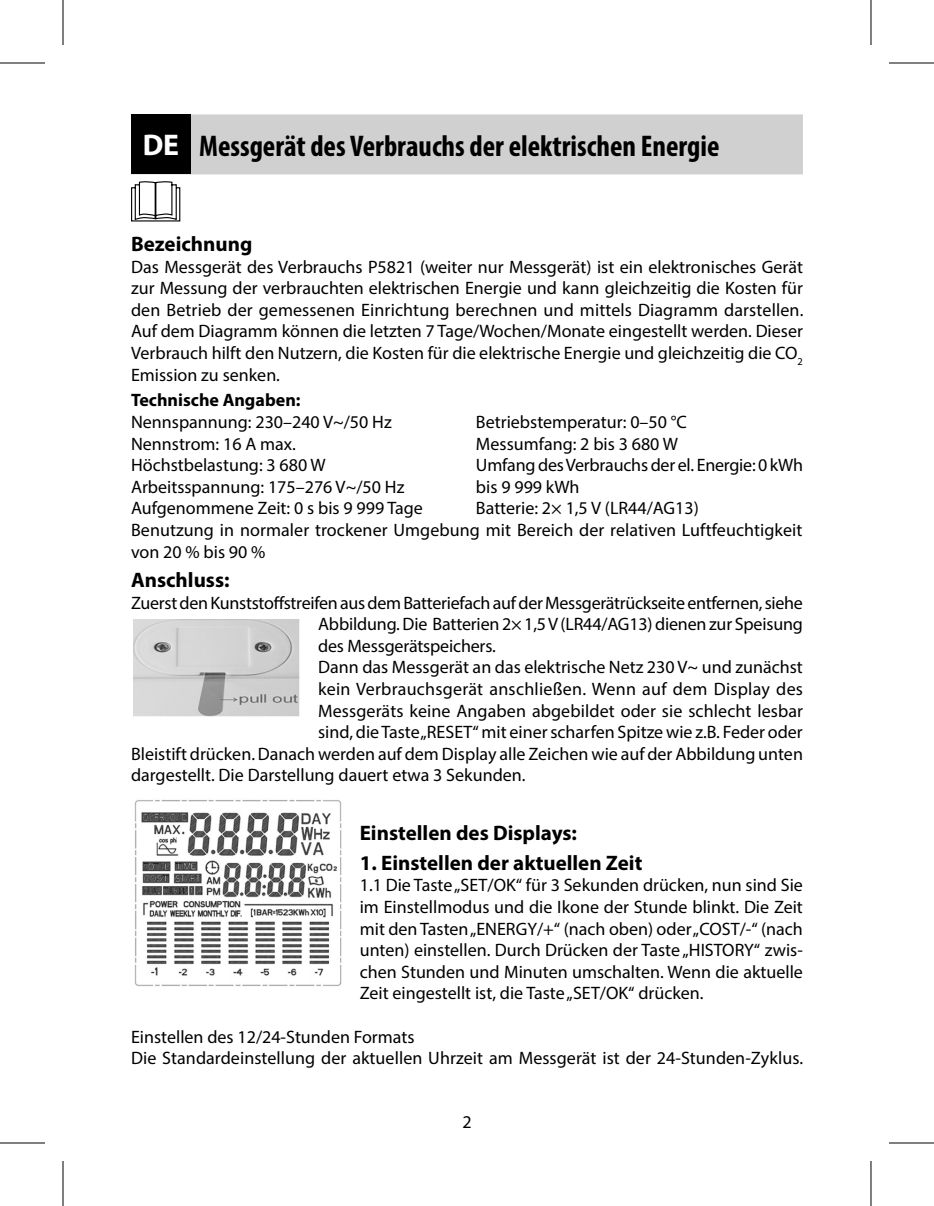
<style>
.page{position:relative;width:934px;height:1206px;background:#fff}
.page>*{position:absolute;margin:0;border:0;box-sizing:border-box;transform-origin:0 0}
.t1{font:700 condensed 30px "Myriad Pro";color:#000}
.t2{font:700 21px "Myriad Pro";color:#000}
.t3{font:18px/21.6px "Myriad Pro";color:#000;text-align:justify}
.t4{font:700 18px "Myriad Pro";color:#000}
.s1{font-stretch:normal;color:#fff}
</style>
<div class="page">
<div style="left:131px;top:114px;width:672px;height:60px;background:#d0d0d0"></div>
<div style="left:131px;top:114px;width:60px;height:60px;background:#000"></div>
<svg style="left:131px;top:181px;width:49px;height:41px"></svg>
<img style="left:133px;top:619px;width:166px;height:98px">
<img style="left:134px;top:800px;width:208px;height:186px">
<svg style="left:871px;top:0;width:1px;height:45px"></svg>
<svg style="left:871px;top:1161px;width:1px;height:45px"></svg>
<hr style="left:0;top:62px;width:45px;height:2px;background:#000">
<hr style="left:889px;top:62px;width:45px;height:2px;background:#000">
<hr style="left:0;top:1142px;width:45px;height:2px;background:#000">
<hr style="left:889px;top:1142px;width:45px;height:2px;background:#000">
<hr style="left:62px;top:0;width:2px;height:45px;background:#000">
<hr style="left:62px;top:1161px;width:2px;height:45px;background:#000">
<hr style="left:870px;top:0;width:1px;height:45px;background:#000">
<hr style="left:870px;top:1161px;width:1px;height:45px;background:#000">
<h1 class="t1" style="left:143px;top:127px;width:578px"><span class="s1">DE</span> Messgerät des Verbrauchs der elektrischen Energie</h1>
<p class="t2" style="left:131px;top:230px;width:123px">Bezeichnung</p>
<p class="t3" style="left:131px;top:255px;width:674px">Das Messgerät des Verbrauchs P5821 (weiter nur Messgerät) ist ein elektronisches Gerät zur Messung der verbrauchten elektrischen Energie und kann gleichzeitig die Kosten für den Betrieb der gemessenen Einrichtung berechnen und mittels Diagramm darstellen.<br>Auf dem Diagramm können die letzten 7 Tage/Wochen/Monate eingestellt werden. Dieser Verbrauch hilft den Nutzern, die Kosten für die elektrische Energie und gleichzeitig die CO<sub>2<br></sub>Emission zu senken.</p>
<p class="t4" style="left:131px;top:389px;width:171px">Technische Angaben:</p>
<p class="t3" style="left:131px;top:411px;width:293px;text-align:left">Nennspannung: 230–240 V~/50 Hz<br>Nennstrom: 16 A max.<br>Höchstbelastung: 3 680 W<br>Arbeitsspannung: 175–276 V~/50 Hz<br>Aufgenommene Zeit: 0 s bis 9 999 Tage</p>
<p class="t3" style="left:476px;top:411px;width:213px">Betriebstemperatur: 0–50 °C</p>
<p class="t3" style="left:476px;top:432px;width:203px">Messumfang: 2 bis 3 680 W</p>
<p class="t3" style="left:476px;top:454px;width:329px">Umfang des Verbrauchs der el. Energie: 0 kWh</p>
<p class="t3" style="left:476px;top:476px;width:105px">bis 9 999 kWh</p>
<p class="t3" style="left:476px;top:497px;width:224px">Batterie: 2× 1,5 V (LR44/AG13)</p>
<p class="t3" style="left:131px;top:519px;width:673px">Benutzung in normaler trockener Umgebung mit Bereich der relativen Luftfeuchtigkeit</p>
<p class="t3" style="left:131px;top:540px;width:136px">von 20 % bis 90 %</p>
<p class="t2" style="left:131px;top:566px;width:100px">Anschluss:</p>
<p class="t3" style="left:131px;top:592px;width:673px">Zuerst den Kunststoffstreifen aus dem Batteriefach auf der Messgerätrückseite entfernen, siehe</p>
<p class="t3" style="left:318px;top:613px;width:486px">Abbildung. Die Batterien 2× 1,5 V (LR44/AG13) dienen zur Speisung</p>
<p class="t3" style="left:318px;top:635px;width:179px">des Messgerätspeichers.</p>
<p class="t3" style="left:318px;top:656px;width:486px">Dann das Messgerät an das elektrische Netz 230 V~ und zunächst</p>
<p class="t3" style="left:318px;top:678px;width:486px">kein Verbrauchsgerät anschließen. Wenn auf dem Display des</p>
<p class="t3" style="left:318px;top:700px;width:486px">Messgeräts keine Angaben abgebildet oder sie schlecht lesbar</p>
<p class="t3" style="left:318px;top:721px;width:486px">sind, die Taste „RESET“ mit einer scharfen Spitze wie z.B. Feder oder</p>
<p class="t3" style="left:131px;top:743px;width:673px">Bleistift drücken. Danach werden auf dem Display alle Zeichen wie auf der Abbildung unten</p>
<p class="t3" style="left:131px;top:764px;width:396px">dargestellt. Die Darstellung dauert etwa 3 Sekunden.</p>
<p class="t2" style="left:360px;top:820px;width:219px">Einstellen des Displays:</p>
<p class="t2" style="left:360px;top:849px;width:284px">1. Einstellen der aktuellen Zeit</p>
<p class="t3" style="left:360px;top:874px;width:445px">1.1 Die Taste „SET/OK“ für 3 Sekunden drücken, nun sind Sie im Einstellmodus und die Ikone der Stunde blinkt. Die Zeit mit den Tasten „ENERGY/+“ (nach oben) oder „COST/-“ (nach unten) einstellen. Durch Drücken der Taste „HISTORY“ zwis&shy;chen Stunden und Minuten umschalten. Wenn die aktuelle Zeit eingestellt ist, die Taste „SET/OK“ drücken.</p>
<p class="t3" style="left:131px;top:1026px;width:674px">Einstellen des 12/24-Stunden Formats<br>Die Standardeinstellung der aktuellen Uhrzeit am Messgerät ist der 24-Stunden-Zyklus.</p>
<p class="t3" style="left:462px;top:1111px;width:11px">2</p>
</div>
